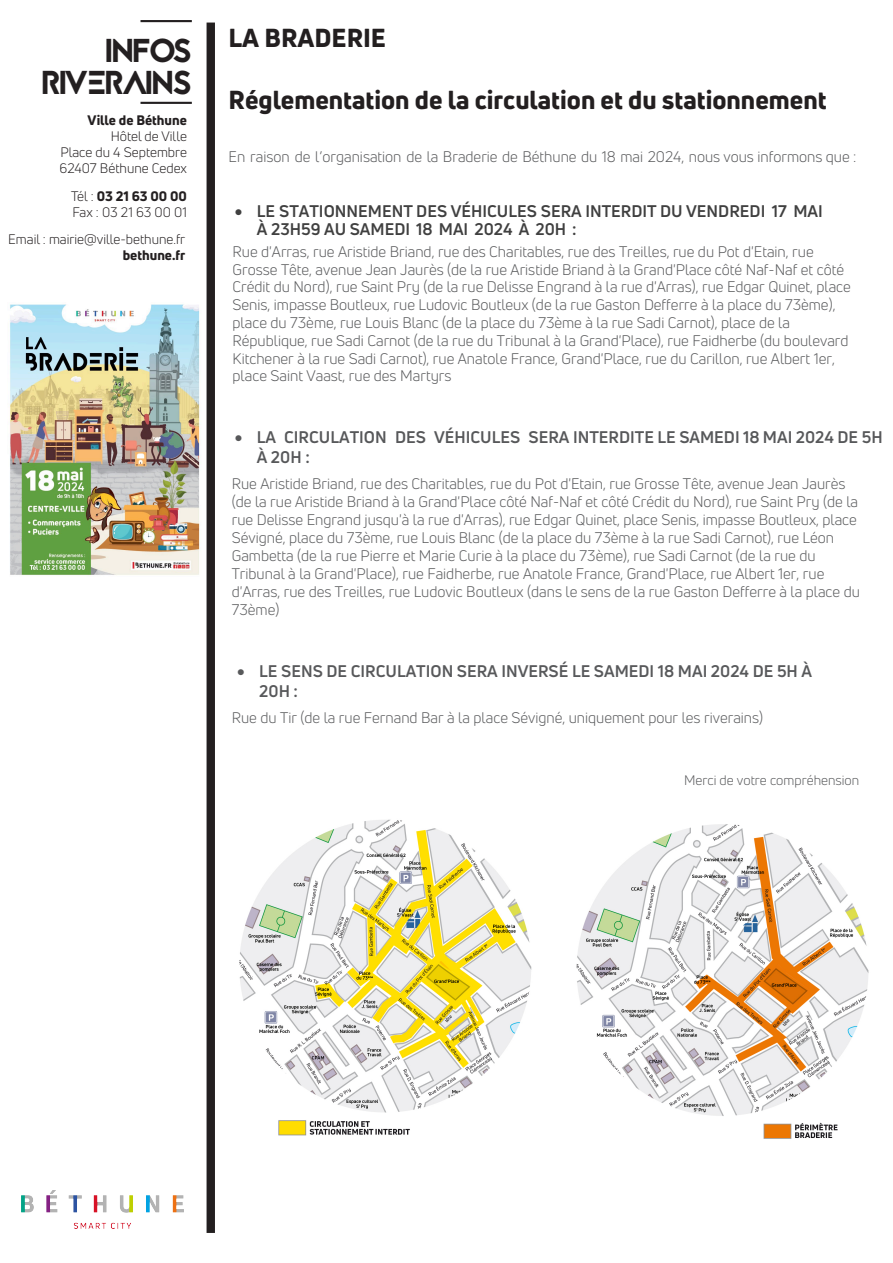
<style>
.page{position:relative;width:893px;height:1263px;background:#fff}
.page>*{position:absolute;margin:0;border:0;box-sizing:border-box;transform-origin:0 0}
.t1{font:33px/32px "Jaapokkisubtract";letter-spacing:-.065em;color:#231f20;text-align:right}
.t2{font:800 25.5px "Uni Neue";color:#231f20}
.t3{font:700 16.5px/17.7px "Uni Neue";color:#404040}
.t4{font:700 16.5px/19.8px "Uni Neue";color:#57585a}
.t5{font:700 16.5px/19.8px "Uni Neue";color:#58595b}
.t6{font:15px/17.9px "Uni Neue";color:#57585a}
.t7{font:15px/18px "Uni Neue";color:#58595b}
.t8{font:13.5px/16px "Uni Neue";color:#231f20;text-align:right}
.t9{font:13.5px "Uni Neue";color:#58595b}
.s1{font-weight:800}
</style>
<div class="page">
<hr style="left:141px;top:20px;width:51px;height:2px;background:#231f20">
<hr style="left:141px;top:102px;width:51px;height:2px;background:#231f20">
<div style="left:207px;top:23px;width:8px;height:1210px;background:#231f20"></div>
<img style="left:21px;top:1190px;width:163px;height:38px">
<img style="left:10px;top:304px;width:190px;height:272px">
<img style="left:239px;top:819px;width:293px;height:317px">
<img style="left:576px;top:824px;width:293px;height:315px">
<p class="t1" style="left:41px;top:35px;width:152px">INFOS<br>RIVERAINS</p>
<p class="t8" style="left:60px;top:112px;width:129px"><span class="s1">Ville de Béthune<br></span>Hôtel de Ville<br>Place du 4 Septembre<br>62407 Béthune Cedex</p>
<p class="t8" style="left:71px;top:189px;width:117px;text-align:left">Tél : <span class="s1">03 21 63 00 00<br></span>Fax : 03 21 63 00 01</p>
<p class="t8" style="left:8px;top:231px;width:179px">Email : mairie@ville-bethune.fr <span class="s1">bethune.fr</span></p>
<p class="t2" style="left:229px;top:23px;width:159px">LA BRADERIE</p>
<p class="t2" style="left:229px;top:83px;width:599px">Réglementation de la circulation et du stationnement</p>
<p class="t6" style="left:229px;top:148px;width:629px">En raison de l’organisation de la Braderie de Béthune du 18 mai 2024, nous vous informons que :</p>
<p class="t3" style="left:257px;top:202px;width:567px;text-indent:-22px">• LE STATIONNEMENT DES VÉHICULES SERA INTERDIT DU VENDREDI 17 MAI<br>À 23H59 AU SAMEDI 18 MAI 2024 À 20H :</p>
<p class="t6" style="left:233px;top:243px;width:620px">Rue d'Arras, rue Aristide Briand, rue des Charitables, rue des Treilles, rue du Pot d'Etain, rue Grosse Tête, avenue Jean Jaurès (de la rue Aristide Briand à la Grand'Place côté Naf-Naf et côté Crédit du Nord), rue Saint Pry (de la rue Delisse Engrand à la rue d'Arras), rue Edgar Quinet, place Senis, impasse Boutleux, rue Ludovic Boutleux (de la rue Gaston Defferre à la place du 73ème), place du 73ème, rue Louis Blanc (de la place du 73ème à la rue Sadi Carnot), place de la République, rue Sadi Carnot (de la rue du Tribunal à la Grand'Place), rue Faidherbe (du boulevard Kitchener à la rue Sadi Carnot), rue Anatole France, Grand'Place, rue du Carillon, rue Albert 1er, place Saint Vaast, rue des Martyrs</p>
<p class="t4" style="left:257px;top:427px;width:627px;text-indent:-22px">• LA CIRCULATION DES VÉHICULES SERA INTERDITE LE SAMEDI 18 MAI 2024 DE 5H<br>À 20H :</p>
<p class="t7" style="left:232px;top:474px;width:630px">Rue Aristide Briand, rue des Charitables, rue du Pot d'Etain, rue Grosse Tête, avenue Jean Jaurès (de la rue Aristide Briand à la Grand'Place côté Naf-Naf et côté Crédit du Nord), rue Saint Pry (de la rue Delisse Engrand jusqu'à la rue d'Arras), rue Edgar Quinet, place Senis, impasse Boutleux, place Sévigné, place du 73ème, rue Louis Blanc (de la place du 73ème à la rue Sadi Carnot), rue Léon Gambetta (de la rue Pierre et Marie Curie à la place du 73ème), rue Sadi Carnot (de la rue du Tribunal à la Grand'Place), rue Faidherbe, rue Anatole France, Grand'Place, rue Albert 1er, rue d'Arras, rue des Treilles, rue Ludovic Boutleux (dans le sens de la rue Gaston Defferre à la place du 73ème)</p>
<p class="t5" style="left:259px;top:661px;width:554px;text-indent:-22px">• LE SENS DE CIRCULATION SERA INVERSÉ LE SAMEDI 18 MAI 2024 DE 5H À<br>20H :</p>
<p class="t7" style="left:232px;top:708px;width:533px">Rue du Tir (de la rue Fernand Bar à la place Sévigné, uniquement pour les riverains)</p>
<p class="t9" style="left:684px;top:772px;width:177px">Merci de votre compréhension</p>
</div>
